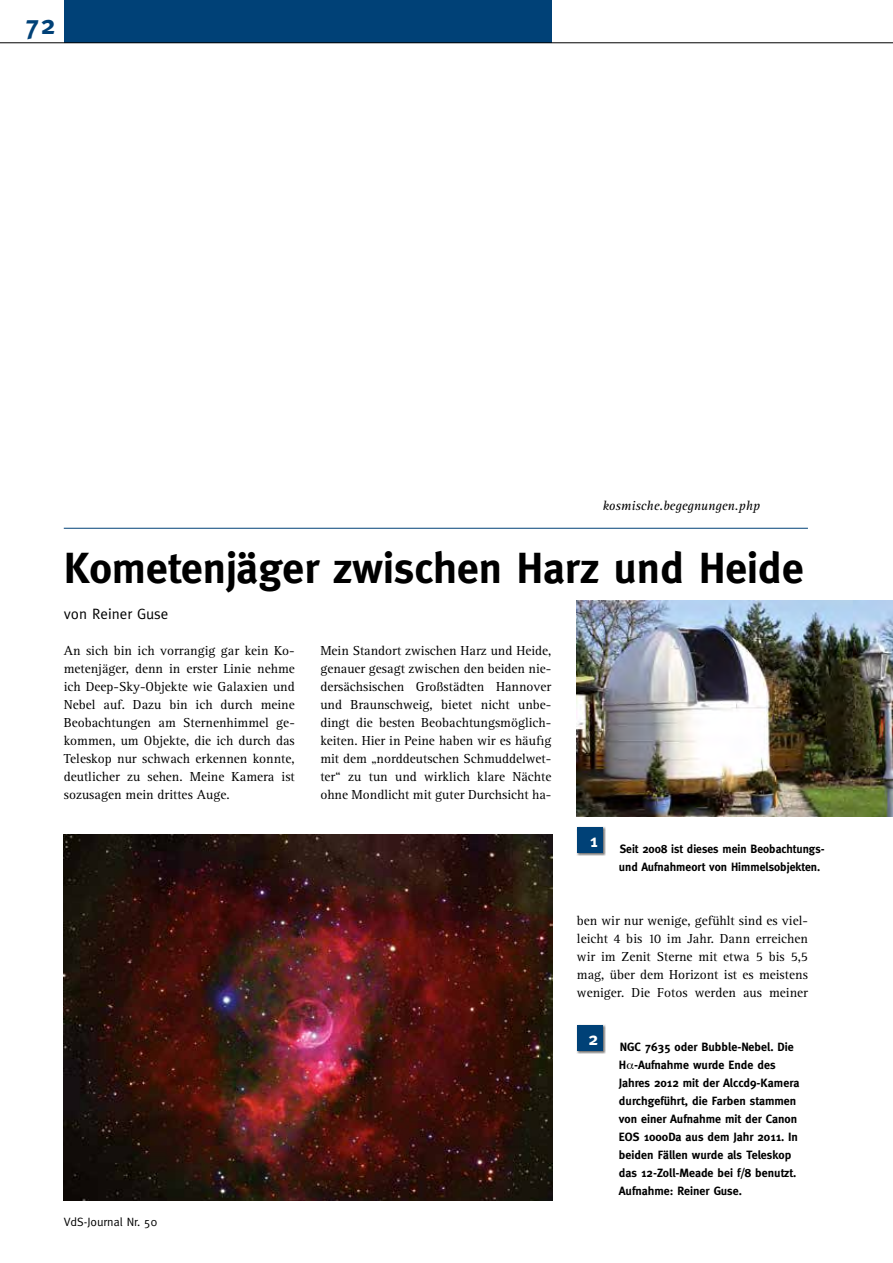
<style>
.page{position:relative;width:893px;height:1263px;background:#fff}
.page>*{position:absolute;margin:0;border:0;box-sizing:border-box;transform-origin:0 0}
.t1{font:700 43.5px "Meta";color:#000}
.t2{font:700 27px "Meta";color:#004177}
.t3{font:700 18px "Meta";color:#fff}
.t4{font:15px "Meta";color:#000}
.t5{font:13.5px/18px "Rotis Serif";color:#000;text-align:justify}
.t6{font:italic 13.5px "Rotis Serif";color:#000}
.t7{font:700 12px/18px "Meta";color:#000}
.t8{font:12px "Meta";color:#000}
</style>
<div class="page">
<div style="left:64px;top:0;width:487px;height:43px;background:#004177"></div>
<hr style="left:0;top:43px;width:893px;height:1px;background:#000">
<hr style="left:64px;top:528px;width:744px;height:1px;background:#004177">
<img style="left:577px;top:601px;width:316px;height:216px">
<img style="left:63px;top:835px;width:489px;height:366px">
<div style="left:577px;top:826px;width:29px;height:30px;background:#000;opacity:.55"></div>
<div style="left:577px;top:827px;width:26px;height:26px;background:#004177"></div>
<div style="left:577px;top:1024px;width:29px;height:30px;background:#000;opacity:.55"></div>
<div style="left:577px;top:1025px;width:26px;height:26px;background:#004177"></div>
<p class="t2" style="left:25px;top:9px;width:32px">72</p>
<p class="t6" style="left:602px;top:498px;width:159px">kosmische.begegnungen.php</p>
<p class="t1" style="left:64px;top:542px;width:741px">Kometenjäger zwischen Harz und Heide</p>
<p class="t4" style="left:64px;top:605px;width:106px">von Reiner Guse</p>
<p class="t5" style="left:64px;top:641px;width:233px">An sich bin ich vorrangig gar kein Ko&shy;metenjäger, denn in erster Linie nehme ich Deep-Sky-Objekte wie Galaxien und Nebel auf. Dazu bin ich durch meine Beobachtungen am Sternenhimmel ge&shy;kommen, um Objekte, die ich durch das Teleskop nur schwach erkennen konnte, deutlicher zu sehen. Meine Kamera ist sozusagen mein drittes Auge.</p>
<p class="t5" style="left:320px;top:641px;width:233px">Mein Standort zwischen Harz und Heide, genauer gesagt zwischen den beiden nie&shy;dersächsischen Großstädten Hannover und Braunschweig, bietet nicht unbe&shy;dingt die besten Beobachtungsmöglich&shy;keiten. Hier in Peine haben wir es häufig mit dem „norddeutschen Schmuddelwet&shy;ter“ zu tun und wirklich klare Nächte ohne Mondlicht mit guter Durchsicht ha-</p>
<p class="t3" style="left:590px;top:830px;width:10px">1</p>
<p class="t7" style="left:619px;top:839px;width:207px">Seit 2008 ist dieses mein Beobachtungs&shy;und Aufnahmeort von Himmelsobjekten.</p>
<p class="t5" style="left:577px;top:911px;width:233px">ben wir nur wenige, gefühlt sind es viel&shy;leicht 4 bis 10 im Jahr. Dann erreichen wir im Zenit Sterne mit etwa 5 bis 5,5 mag, über dem Horizont ist es meistens weniger. Die Fotos werden aus meiner</p>
<p class="t8" style="left:64px;top:1214px;width:95px">VdS-Journal Nr. 50</p>
<p class="t3" style="left:588px;top:1028px;width:11px">2</p>
<p class="t7" style="left:619px;top:1037px;width:182px">NGC 7635 oder Bubble-Nebel. Die<br>H -Aufnahme wurde Ende des<br>Jahres 2012 mit der Alccd9-Kamera durchgeführt, die Farben stammen von einer Aufnahme mit der Canon<br>EOS 1000Da aus dem Jahr 2011. In beiden Fällen wurde als Teleskop das 12-Zoll-Meade bei f/8 benutzt.<br>Aufnahme: Reiner Guse.</p>
</div>
